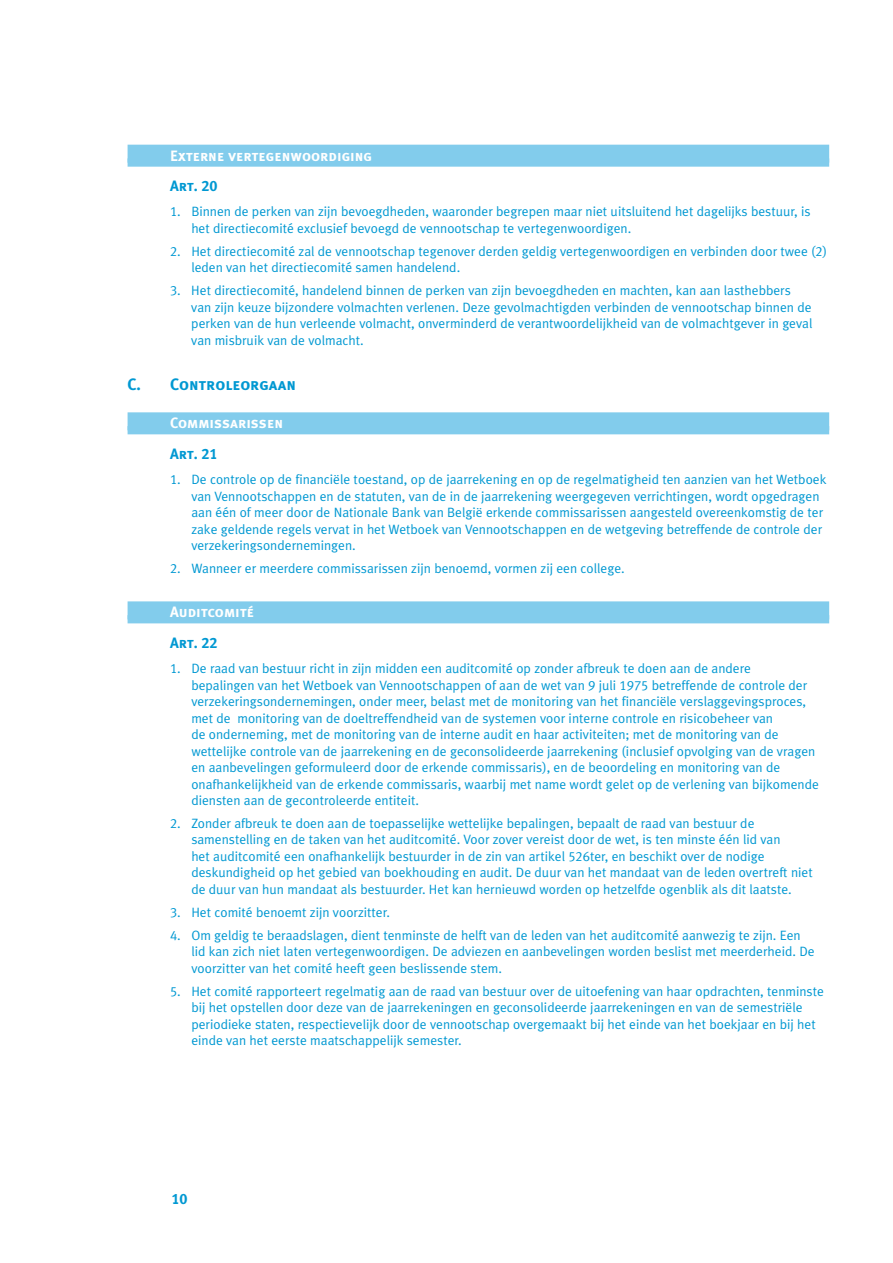
<style>
.page{position:relative;width:893px;height:1263px;background:#fff}
.page>*{position:absolute;margin:0;border:0;box-sizing:border-box;transform-origin:0 0}
.t1{font:16.5px "Meta Ethias Bold Caps";color:#0098d2}
.t2{font:15px "Meta Ethias Bold Caps";color:#fff}
.t3{font:15px "Meta Ethias Bold Caps";color:#0098d2}
.t4{font:13.5px/16.5px "Meta Ethias Normal";color:#0098d2}
</style>
<div class="page">
<div style="left:128px;top:145px;width:701px;height:18px;background:#82ccec"></div>
<div style="left:128px;top:158px;width:701px;height:9px;background:#82ccec"></div>
<div style="left:128px;top:412px;width:701px;height:18px;background:#82ccec"></div>
<div style="left:128px;top:426px;width:701px;height:8px;background:#82ccec"></div>
<div style="left:128px;top:601px;width:701px;height:18px;background:#82ccec"></div>
<div style="left:128px;top:615px;width:701px;height:8px;background:#82ccec"></div>
<p class="t2" style="left:170px;top:147px;width:204px">Externe vertegenwoordiging</p>
<p class="t3" style="left:170px;top:177px;width:49px">Art. 20</p>
<p class="t4" style="left:191px;top:203px;width:621px;text-indent:-21px">1. Binnen de perken van zijn bevoegdheden, waaronder begrepen maar niet uitsluitend het dagelijks bestuur, is het directiecomité exclusief bevoegd de vennootschap te vertegenwoordigen.</p>
<p class="t4" style="left:191px;top:243px;width:637px;text-indent:-21px">2. Het directiecomité zal de vennootschap tegenover derden geldig vertegenwoordigen en verbinden door twee (2) leden van het directiecomité samen handelend.</p>
<p class="t4" style="left:191px;top:282px;width:623px;text-indent:-21px">3. Het directiecomité, handelend binnen de perken van zijn bevoegdheden en machten, kan aan lasthebbers van zijn keuze bijzondere volmachten verlenen. Deze gevolmachtigden verbinden de vennootschap binnen de perken van de hun verleende volmacht, onverminderd de verantwoordelijkheid van de volmachtgever in geval van misbruik van de volmacht.</p>
<p class="t1" style="left:128px;top:375px;width:170px">C. Controleorgaan</p>
<p class="t2" style="left:170px;top:414px;width:115px">Commissarissen</p>
<p class="t3" style="left:170px;top:445px;width:49px">Art. 21</p>
<p class="t4" style="left:191px;top:471px;width:637px;text-indent:-21px">1. De controle op de financiële toestand, op de jaarrekening en op de regelmatigheid ten aanzien van het Wetboek van Vennootschappen en de statuten, van de in de jaarrekening weergegeven verrichtingen, wordt opgedragen aan één of meer door de Nationale Bank van België erkende commissarissen aangesteld overeenkomstig de ter zake geldende regels vervat in het Wetboek van Vennootschappen en de wetgeving betreffende de controle der verzekeringsondernemingen.</p>
<p class="t4" style="left:170px;top:560px;width:456px">2. Wanneer er meerdere commissarissen zijn benoemd, vormen zij een college.</p>
<p class="t2" style="left:170px;top:603px;width:86px">Auditcomité</p>
<p class="t3" style="left:170px;top:634px;width:49px">Art. 22</p>
<p class="t4" style="left:191px;top:660px;width:629px;text-indent:-21px">1. De raad van bestuur richt in zijn midden een auditcomité op zonder afbreuk te doen aan de andere<br>bepalingen van het Wetboek van Vennootschappen of aan de wet van 9 juli 1975 betreffende de controle der verzekeringsondernemingen, onder meer, belast met de monitoring van het financiële verslaggevingsproces, met de monitoring van de doeltreffendheid van de systemen voor interne controle en risicobeheer van<br>de onderneming, met de monitoring van de interne audit en haar activiteiten; met de monitoring van de wettelijke controle van de jaarrekening en de geconsolideerde jaarrekening (inclusief opvolging van de vragen en aanbevelingen geformuleerd door de erkende commissaris), en de beoordeling en monitoring van de onafhankelijkheid van de erkende commissaris, waarbij met name wordt gelet op de verlening van bijkomende diensten aan de gecontroleerde entiteit.</p>
<p class="t4" style="left:191px;top:815px;width:623px;text-indent:-21px">2. Zonder afbreuk te doen aan de toepasselijke wettelijke bepalingen, bepaalt de raad van bestuur de samenstelling en de taken van het auditcomité. Voor zover vereist door de wet, is ten minste één lid van<br>het auditcomité een onafhankelijk bestuurder in de zin van artikel 526ter, en beschikt over de nodige deskundigheid op het gebied van boekhouding en audit. De duur van het mandaat van de leden overtreft niet de duur van hun mandaat als bestuurder. Het kan hernieuwd worden op hetzelfde ogenblik als dit laatste.</p>
<p class="t4" style="left:170px;top:904px;width:221px">3. Het comité benoemt zijn voorzitter.</p>
<p class="t4" style="left:191px;top:926px;width:625px;text-indent:-21px">4. Om geldig te beraadslagen, dient tenminste de helft van de leden van het auditcomité aanwezig te zijn. Een lid kan zich niet laten vertegenwoordigen. De adviezen en aanbevelingen worden beslist met meerderheid. De voorzitter van het comité heeft geen beslissende stem.</p>
<p class="t4" style="left:191px;top:982px;width:634px;text-indent:-21px">5. Het comité rapporteert regelmatig aan de raad van bestuur over de uitoefening van haar opdrachten, tenminste bij het opstellen door deze van de jaarrekeningen en geconsolideerde jaarrekeningen en van de semestriële periodieke staten, respectievelijk door de vennootschap overgemaakt bij het einde van het boekjaar en bij het einde van het eerste maatschappelijk semester.</p>
<p class="t3" style="left:172px;top:1190px;width:18px">10</p>
</div>
